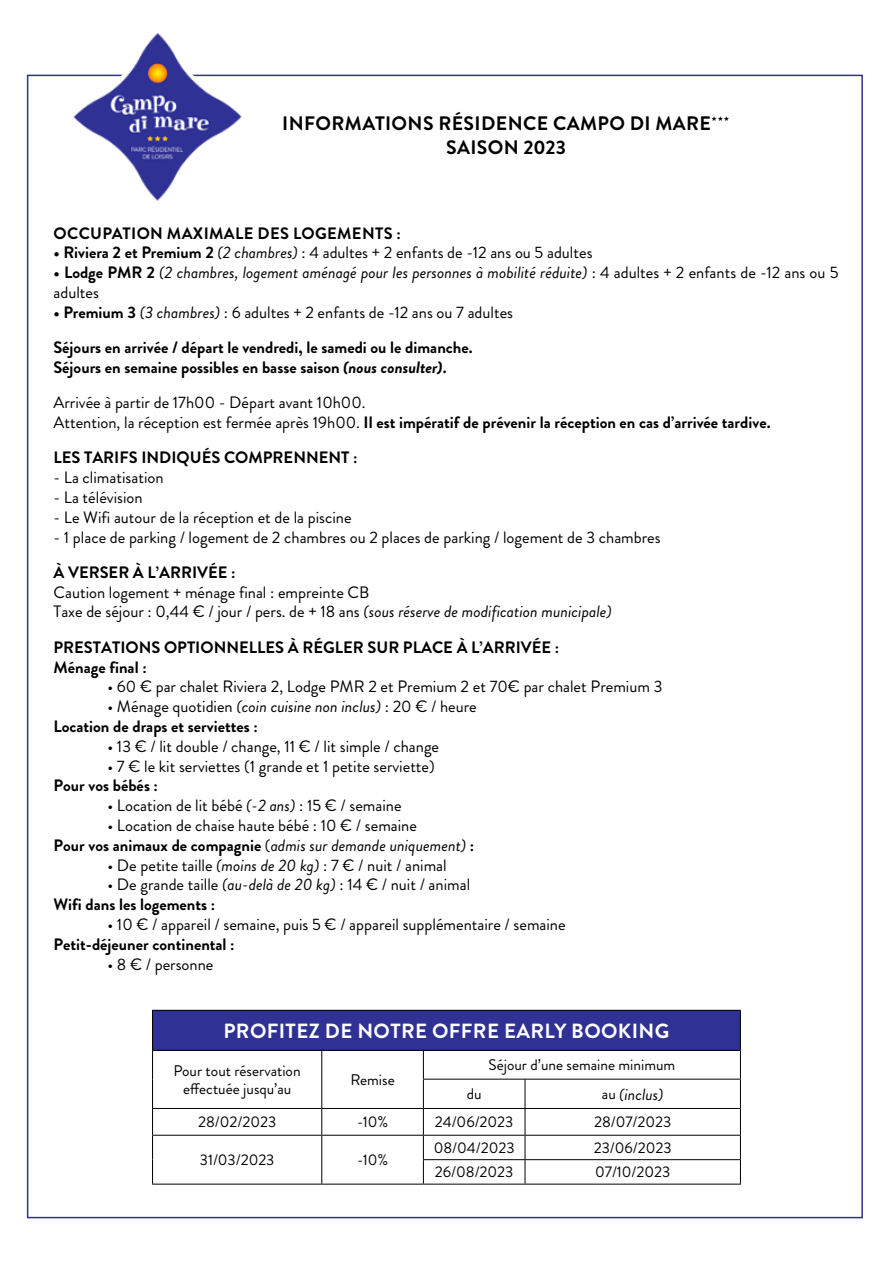
<style>
.page{position:relative;width:893px;height:1263px;background:#fff}
.page>*{position:absolute;margin:0;border:0;box-sizing:border-box;transform-origin:0 0}
.t1{font:700 20.55px "Brandon Grotesque";letter-spacing:.02em;color:#fff}
.t2{font:700 19.5px/23.4px "Brandon Grotesque";letter-spacing:.02em;color:#000;text-align:center}
.t3{font:16.5px/19.8px "Brandon Grotesque";color:#000}
.t4{font:700 16.5px/19.8px "Brandon Grotesque";color:#000}
.t5{font:italic 16.5px/19.8px "Brandon Grotesque";color:#000}
.t6{font:700 16.5px "Brandon Grotesque";letter-spacing:.02em;color:#000}
.t7{font:italic 16.2px "Brandon Grotesque";color:#000}
.t8{font:15.45px/18.5px "Brandon Grotesque";color:#000;text-align:center}
.s1{font-weight:700}
.s2{font-style:italic}
.s3{font-weight:700;font-style:normal}
.s4{font-style:normal}
.s5{font-weight:400;font-style:italic}
.s6{font-weight:400}
.s7{font-style:normal;font-size:15.45px}
</style>
<div class="page">
<img style="left:70px;top:33px;width:175px;height:168px">
<div style="left:153px;top:1010px;width:587px;height:40px;background:#2f3195"></div>
<hr style="left:152px;top:1184px;width:170px;height:1px;background:#000">
<hr style="left:322px;top:1184px;width:101px;height:1px;background:#000">
<hr style="left:423px;top:1159px;width:102px;height:1px;background:#000">
<hr style="left:423px;top:1184px;width:102px;height:1px;background:#000">
<hr style="left:525px;top:1159px;width:216px;height:1px;background:#000">
<hr style="left:525px;top:1184px;width:216px;height:1px;background:#000">
<hr style="left:423px;top:1079px;width:102px;height:1px;background:#000">
<hr style="left:525px;top:1079px;width:216px;height:1px;background:#000">
<hr style="left:152px;top:1108px;width:170px;height:1px;background:#000">
<svg style="left:152px;top:1051px;width:1px;height:133px"></svg>
<hr style="left:152px;top:1135px;width:170px;height:1px;background:#000">
<hr style="left:322px;top:1108px;width:101px;height:1px;background:#000">
<svg style="left:321px;top:1051px;width:1px;height:133px"></svg>
<hr style="left:322px;top:1135px;width:101px;height:1px;background:#000">
<hr style="left:423px;top:1108px;width:102px;height:1px;background:#000">
<svg style="left:423px;top:1051px;width:1px;height:133px"></svg>
<hr style="left:423px;top:1135px;width:102px;height:1px;background:#000">
<hr style="left:525px;top:1108px;width:216px;height:1px;background:#000">
<svg style="left:525px;top:1079px;width:1px;height:105px"></svg>
<svg style="left:740px;top:1051px;width:1px;height:133px"></svg>
<hr style="left:525px;top:1135px;width:216px;height:1px;background:#000">
<hr style="left:152px;top:1010px;width:170px;height:1px;background:#000">
<hr style="left:152px;top:1011px;width:1px;height:39px;background:#000">
<hr style="left:322px;top:1010px;width:101px;height:1px;background:#000">
<hr style="left:423px;top:1010px;width:102px;height:1px;background:#000">
<hr style="left:525px;top:1010px;width:216px;height:1px;background:#000">
<hr style="left:740px;top:1011px;width:1px;height:39px;background:#000">
<hr style="left:152px;top:1050px;width:170px;height:1px;background:#000">
<hr style="left:322px;top:1050px;width:101px;height:1px;background:#000">
<hr style="left:423px;top:1050px;width:102px;height:1px;background:#000">
<hr style="left:525px;top:1050px;width:216px;height:1px;background:#000">
<p class="t2" style="left:282px;top:112px;width:449px">INFORMATIONS RÉSIDENCE CAMPO DI MARE<sup>***<br></sup>SAISON 2023</p>
<p class="t6" style="left:54px;top:221px;width:349px">OCCUPATION MAXIMALE DES LOGEMENTS :</p>
<p class="t3" style="left:53px;top:243px;width:541px"><span class="s1">• Riviera 2 et Premium 2</span> <span class="s2">(2 chambres)</span> : 4 adultes + 2 enfants de -12 ans ou 5 adultes</p>
<p class="t5" style="left:53px;top:263px;width:786px"><span class="s3">• Lodge PMR 2</span> (2 chambres, logement aménagé pour les personnes à mobilité réduite) <span class="s4">: 4 adultes + 2 enfants de -12 ans ou 5 adultes</span></p>
<p class="t4" style="left:53px;top:295px;width:461px;line-height:35.2px">• Premium 3 <span class="s5">(3 chambres)</span> <span class="s6">: 6 adultes + 2 enfants de -12 ans ou 7 adultes<br></span>Séjours en arrivée / départ le vendredi, le samedi ou le dimanche.</p>
<p class="t4" style="left:53px;top:358px;width:395px">Séjours en semaine possibles en basse saison <span class="s2">(nous consulter)</span>.</p>
<p class="t3" style="left:53px;top:393px;width:719px">Arrivée à partir de 17h00 - Départ avant 10h00.<br>Attention, la réception est fermée après 19h00. <span class="s1">Il est impératif de prévenir la réception en cas d’arrivée tardive.</span></p>
<p class="t4" style="left:53px;top:448px;width:306px">LES TARIFS INDIQUÉS COMPRENNENT :</p>
<p class="t3" style="left:53px;top:468px;width:112px">- La climatisation</p>
<p class="t3" style="left:53px;top:488px;width:91px">- La télévision</p>
<p class="t3" style="left:53px;top:507px;width:300px">- Le Wifi autour de la réception et de la piscine</p>
<p class="t3" style="left:53px;top:527px;width:609px">- 1 place de parking / logement de 2 chambres ou 2 places de parking / logement de 3 chambres</p>
<p class="t4" style="left:53px;top:562px;width:184px">À VERSER À L’ARRIVÉE :</p>
<p class="t3" style="left:53px;top:582px;width:560px">Caution logement + ménage final : empreinte CB<br>Taxe de séjour : 0,44 € / jour / pers. de + 18 ans <span class="s2">(sous réserve de modification municipale)</span></p>
<p class="t4" style="left:53px;top:637px;width:507px">PRESTATIONS OPTIONNELLES À RÉGLER SUR PLACE À L’ARRIVÉE :<br>Ménage final :</p>
<p class="t3" style="left:107px;top:677px;width:556px">• 60 € par chalet Riviera 2, Lodge PMR 2 et Premium 2 et 70€ par chalet Premium 3</p>
<p class="t4" style="left:53px;top:697px;width:425px;text-indent:54px"><span class="s6">• Ménage quotidien</span> <span class="s5">(coin cuisine non inclus)</span> <span class="s6">: 20 € / heure<br></span>Location de draps et serviettes :</p>
<p class="t3" style="left:107px;top:736px;width:333px">• 13 € / lit double / change, 11 € / lit simple / change</p>
<p class="t3" style="left:107px;top:756px;width:329px">• 7 € le kit serviettes (1 grande et 1 petite serviette)</p>
<p class="t4" style="left:53px;top:776px;width:106px">Pour vos bébés :</p>
<p class="t3" style="left:107px;top:796px;width:296px">• Location de lit bébé <span class="s2">(-2 ans)</span> : 15 € / semaine</p>
<p class="t3" style="left:53px;top:815px;width:422px;text-align:center">• Location de chaise haute bébé : 10 € / semaine<br><span class="s1">Pour vos animaux de compagnie</span> (<span class="s2">admis sur demande uniquement)</span> <span class="s1">:</span></p>
<p class="t3" style="left:107px;top:855px;width:341px">• De petite taille <span class="s2">(moins de 20 kg)</span> : 7 € / nuit / animal</p>
<p class="t3" style="left:53px;top:875px;width:418px;text-indent:54px">• De grande taille <span class="s2">(au-delà de 20 kg)</span> : 14 € / nuit / animal<br><span class="s1">Wifi dans les logements :</span></p>
<p class="t3" style="left:107px;top:914px;width:460px">• 10 € / appareil / semaine, puis 5 € / appareil supplémentaire / semaine</p>
<p class="t4" style="left:53px;top:934px;width:183px">Petit-déjeuner continental :</p>
<p class="t3" style="left:107px;top:954px;width:107px">• 8 € / personne</p>
<p class="t1" style="left:223px;top:1016px;width:448px">PROFITEZ DE NOTRE OFFRE EARLY BOOKING</p>
<p class="t8" style="left:174px;top:1061px;width:129px">Pour tout réservation effectuée jusqu’au</p>
<p class="t8" style="left:350px;top:1070px;width:46px">Remise</p>
<p class="t8" style="left:488px;top:1056px;width:188px">Séjour d’une semaine minimum</p>
<p class="t8" style="left:467px;top:1085px;width:16px">du</p>
<p class="t7" style="left:602px;top:1083px;width:63px"><span class="s7">au</span> (inclus)</p>
<p class="t8" style="left:198px;top:1113px;width:80px">28/02/2023</p>
<p class="t8" style="left:357px;top:1113px;width:32px">-10%</p>
<p class="t8" style="left:435px;top:1113px;width:80px">24/06/2023</p>
<p class="t8" style="left:594px;top:1113px;width:79px">28/07/2023</p>
<p class="t8" style="left:200px;top:1151px;width:76px">31/03/2023</p>
<p class="t8" style="left:357px;top:1151px;width:32px">-10%</p>
<p class="t8" style="left:434px;top:1138px;width:82px">08/04/2023</p>
<p class="t8" style="left:594px;top:1138px;width:79px">23/06/2023</p>
<p class="t8" style="left:435px;top:1163px;width:80px">26/08/2023</p>
<p class="t8" style="left:595px;top:1163px;width:77px">07/10/2023</p>
</div>
